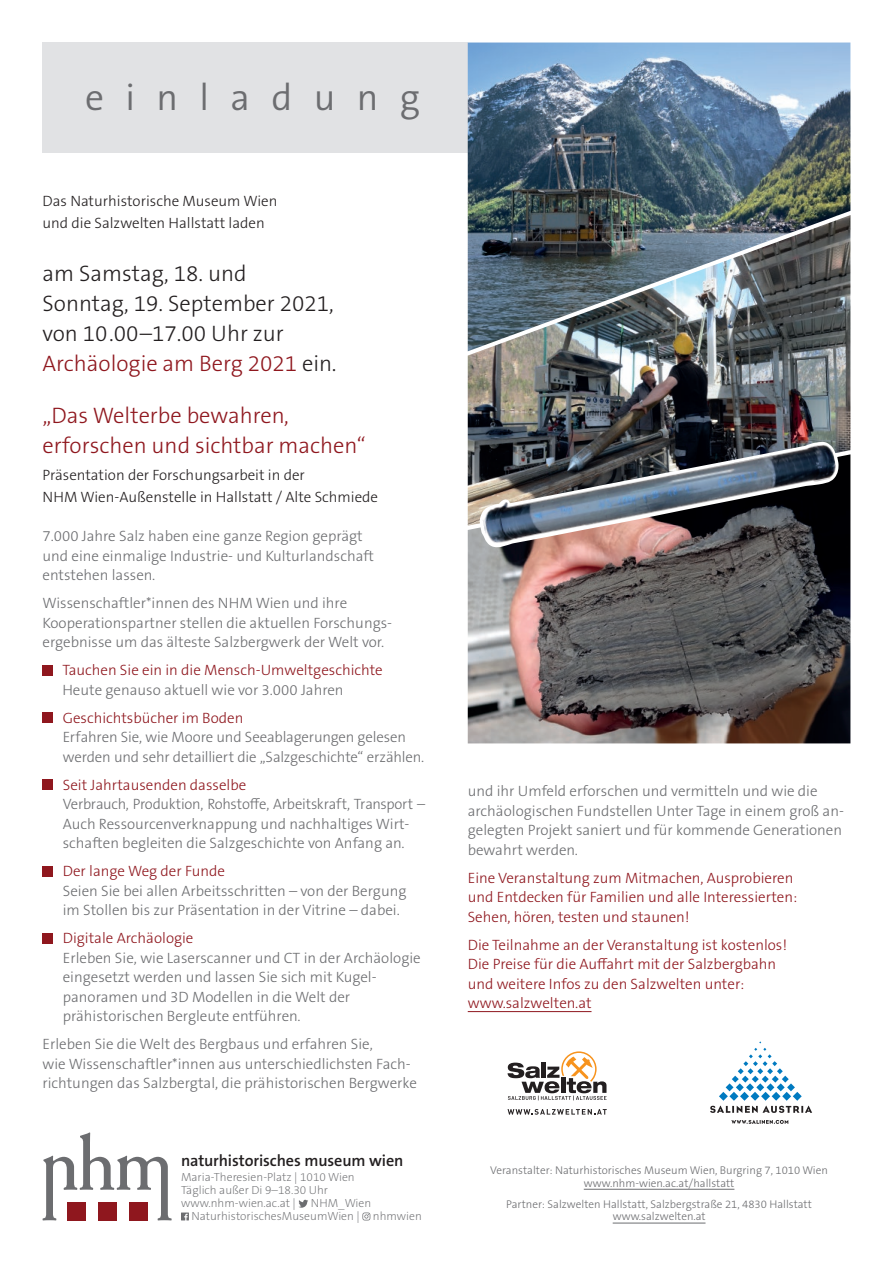
<style>
.page{position:relative;width:893px;height:1263px;background:#fff}
.page>*{position:absolute;margin:0;border:0;box-sizing:border-box;transform-origin:0 0}
.t1{font:300 37.5px "The Sans B W4";letter-spacing:.57em;color:#6c6d70}
.t2{font:300 22.5px/30px "The Sans B W3";color:#231f20}
.t3{font:300 22.5px/30px "The Sans B W3";color:#8f171e}
.t4{font:600 16.2px "The Sans B W6";letter-spacing:-.005em;color:#231f20}
.t5{font:300 15px/19.5px "The Sans B W3";color:#6c6d70}
.t6{font:300 15px/19.5px "The Sans B W3";color:#8f171e}
.t7{font:300 15px/22.5px "The Sans B W3";color:#231f20}
.t8{font:200 11.7px/13.2px "The Sans B W2";color:#6c6d70}
.t9{font:300 11.25px/12.6px "The Sans B W3";color:#6c6d70;text-align:center}
.s1{color:#8f171e}
</style>
<div class="page">
<img style="left:468px;top:351px;width:382px;height:103px">
<div style="left:43px;top:665px;width:10px;height:10px;background:#8f171e"></div>
<div style="left:43px;top:713px;width:10px;height:10px;background:#8f171e"></div>
<div style="left:43px;top:780px;width:10px;height:10px;background:#8f171e"></div>
<div style="left:43px;top:866px;width:10px;height:10px;background:#8f171e"></div>
<div style="left:43px;top:933px;width:10px;height:10px;background:#8f171e"></div>
<svg style="left:298px;top:1200px;width:10px;height:8px"></svg>
<svg style="left:181px;top:1212px;width:8px;height:8px"></svg>
<svg style="left:362px;top:1212px;width:8px;height:8px"></svg>
<svg style="left:42px;top:1132px;width:130px;height:88px"></svg>
<hr style="left:468px;top:1011px;width:123px;height:1px;background:#8f171e">
<div style="left:43px;top:43px;width:425px;height:110px;background:#e1e2e4"></div>
<svg style="left:508px;top:1109px;width:99px;height:6px"></svg>
<svg style="left:710px;top:1041px;width:102px;height:72px"></svg>
<svg style="left:731px;top:1120px;width:57px;height:4px"></svg>
<hr style="left:584px;top:1189px;width:150px;height:1px;background:#6c6d70">
<hr style="left:613px;top:1223px;width:92px;height:1px;background:#6c6d70">
<img style="left:468px;top:43px;width:382px;height:308px">
<img style="left:468px;top:454px;width:382px;height:289px">
<svg style="left:475px;top:437px;width:368px;height:114px"></svg>
<img style="left:480px;top:438px;width:358px;height:109px">
<svg style="left:508px;top:1051px;width:99px;height:49px"></svg>
<h1 class="t1" style="left:85px;top:74px;width:336px">einladung</h1>
<p class="t7" style="left:43px;top:189px;width:237px">Das Naturhistorische Museum Wien und die Salzwelten Hallstatt laden</p>
<h2 class="t2" style="left:43px;top:258px;width:296px">am Samstag, 18. und<br>Sonntag, 19. September 2021, von 10.00–17.00 Uhr zur<br><span class="s1">Archäologie am Berg 2021</span> ein.</h2>
<h2 class="t3" style="left:43px;top:401px;width:325px">„Das Welterbe bewahren, erforschen und sichtbar machen“</h2>
<p class="t7" style="left:43px;top:464px;width:337px">Präsentation der Forschungsarbeit in der<br>NHM Wien-Außenstelle in Hallstatt / Alte Schmiede</p>
<p class="t5" style="left:43px;top:527px;width:333px">7.000 Jahre Salz haben eine ganze Region geprägt und eine einmalige Industrie- und Kulturlandschaft entstehen lassen.</p>
<p class="t5" style="left:43px;top:594px;width:350px">Wissenschaftler*innen des NHM Wien und ihre<br>Kooperationspartner stellen die aktuellen Forschungs&shy;ergebnisse um das älteste Salzbergwerk der Welt vor.</p>
<p class="t6" style="left:62px;top:661px;width:322px">Tauchen Sie ein in die Mensch-Umweltgeschichte</p>
<p class="t5" style="left:62px;top:680px;width:283px">Heute genauso aktuell wie vor 3.000 Jahren</p>
<p class="t6" style="left:63px;top:708px;width:182px">Geschichtsbücher im Boden</p>
<p class="t5" style="left:63px;top:728px;width:363px">Erfahren Sie, wie Moore und Seeablagerungen gelesen werden und sehr detailliert die „Salzgeschichte“ erzählen.</p>
<p class="t6" style="left:63px;top:775px;width:185px">Seit Jahrtausenden dasselbe</p>
<p class="t5" style="left:63px;top:795px;width:364px">Verbrauch, Produktion, Rohstoffe, Arbeitskraft, Transport –<br>Auch Ressourcenverknappung und nachhaltiges Wirt&shy;schaften begleiten die Salzgeschichte von Anfang an.</p>
<p class="t6" style="left:63px;top:862px;width:164px">Der lange Weg der Funde</p>
<p class="t5" style="left:63px;top:881px;width:345px">Seien Sie bei allen Arbeitsschritten – von der Bergung im Stollen bis zur Präsentation in der Vitrine – dabei.</p>
<p class="t6" style="left:63px;top:929px;width:132px">Digitale Archäologie</p>
<p class="t5" style="left:63px;top:948px;width:359px">Erleben Sie, wie Laserscanner und CT in der Archäologie eingesetzt werden und lassen Sie sich mit Kugel&shy;panoramen und 3D Modellen in die Welt der prähistorischen Bergleute entführen.</p>
<p class="t5" style="left:43px;top:1035px;width:376px">Erleben Sie die Welt des Bergbaus und erfahren Sie,<br>wie Wissenschaftler*innen aus unterschiedlichsten Fach&shy;richtungen das Salzbergtal, die prähistorischen Bergwerke</p>
<p class="t4" style="left:181px;top:1149px;width:224px">naturhistorisches museum wien</p>
<p class="t8" style="left:181px;top:1170px;width:175px">Maria-Theresien-Platz | 1010 Wien<br>Täglich außer Di 9–18.30 Uhr www.nhm-wien.ac.at |</p>
<p class="t8" style="left:191px;top:1197px;width:232px;text-indent:119px">NHM_Wien<br>NaturhistorischesMuseumWien | nhmwien</p>
<p class="t5" style="left:468px;top:781px;width:378px">und ihr Umfeld erforschen und vermitteln und wie die archäologischen Fundstellen Unter Tage in einem groß an&shy;gelegten Projekt saniert und für kommende Generationen bewahrt werden.</p>
<p class="t6" style="left:468px;top:868px;width:331px">Eine Veranstaltung zum Mitmachen, Ausprobieren und Entdecken für Familien und alle Interessierten:<br>Sehen, hören, testen und staunen!</p>
<p class="t6" style="left:468px;top:935px;width:321px">Die Teilnahme an der Veranstaltung ist kostenlos!<br>Die Preise für die Auffahrt mit der Salzbergbahn und weitere Infos zu den Salzwelten unter: www.salzwelten.at</p>
<p class="t9" style="left:490px;top:1164px;width:339px">Veranstalter: Naturhistorisches Museum Wien, Burgring 7, 1010 Wien www.nhm-wien.ac.at/hallstatt</p>
<p class="t9" style="left:506px;top:1198px;width:307px">Partner: Salzwelten Hallstatt, Salzbergstraße 21, 4830 Hallstatt www.salzwelten.at</p>
</div>
